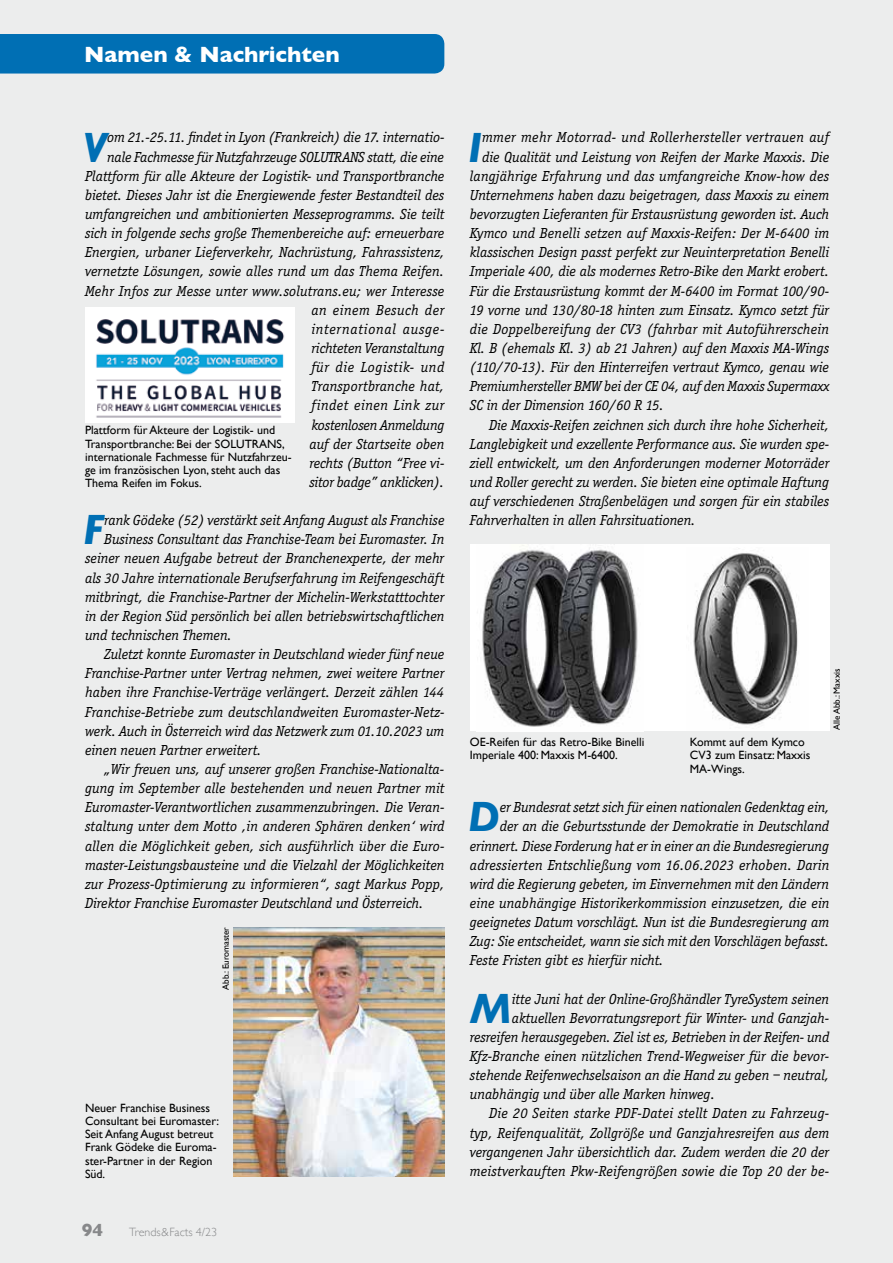
<style>
.page{position:relative;width:893px;height:1263px;background:#fff}
.page>*{position:absolute;margin:0;border:0;box-sizing:border-box;transform-origin:0 0}
.t1{font:italic 700 43.2px "Gill Sans";color:#006fb4;scale:.95 1}
.t2{font:700 22.5px "Gill Sans";color:#fff}
.t3{font:700 18px "Gill Sans";color:#87888a}
.t4{font:italic 15px/19.2px "Officina Serif";color:#000;text-align:right}
.t5{font:italic 15px "Officina Serif";letter-spacing:.02em;color:#000}
.t6{font:italic 15px "Officina Serif";letter-spacing:.025em;color:#000}
.t7{font:12px/13.2px "Gill Sans";color:#000}
.t8{font:300 12px "Gill Sans";color:#87888a}
.t9{font:9px "Gill Sans";color:#000}
</style>
<div class="page">
<div style="left:0;top:0;width:892px;height:1263px;background:#eceded"></div>
<div style="left:0;top:34px;width:444px;height:40px;background:#006fb4"></div>
<img style="left:85px;top:308px;width:209px;height:114px">
<img style="left:234px;top:927px;width:210px;height:249px">
<div style="left:470px;top:545px;width:359px;height:186px;background:#fff"></div>
<img style="left:482px;top:545px;width:156px;height:182px">
<img style="left:693px;top:548px;width:105px;height:177px">
<h2 class="t2" style="left:84px;top:37px;width:257px">Namen &amp; Nachrichten</h2>
<p class="t4" style="left:85px;top:128px;width:361px">om 21.-25.11. findet in Lyon (Frankreich) die 17. internatio&shy;nale Fachmesse für Nutzfahrzeuge SOLUTRANS statt, die eine Plattform für alle Akteure der Logistik- und Transportbranche bietet. Dieses Jahr ist die Energiewende fester Bestandteil des umfangreichen und ambitionierten Messeprogramms. Sie teilt sich in folgende sechs große Themenbereiche auf: erneuerbare Energien, urbaner Lieferverkehr, Nachrüstung, Fahrassistenz, vernetzte Lösungen, sowie alles rund um das Thema Reifen.<br>Mehr Infos zur Messe unter www.solutrans.eu; wer Interesse an einem Besuch der<br>international ausge-<br>richteten Veranstaltung<br>für die Logistik- und<br>Transportbranche hat,<br>findet einen Link zur<br>kostenlosen Anmeldung<br>auf der Startseite oben<br>rechts (Button “Free vi-<br>sitor badge” anklicken).</p>
<h1 class="t1" style="left:83px;top:504px;width:24px">F</h1>
<p class="t4" style="left:104px;top:511px;width:342px">rank Gödeke (52) verstärkt seit Anfang August als Franchise</p>
<h1 class="t1" style="left:82px;top:122px;width:28px">V</h1>
<p class="t7" style="left:85px;top:424px;width:208px">Plattform für Akteure der Logistik- und Transportbranche: Bei der SOLUTRANS, internationale Fachmesse für Nutzfahrzeu&shy;ge im französischen Lyon, steht auch das Thema Reifen im Fokus.</p>
<p class="t4" style="left:104px;top:530px;width:342px">Business Consultant das Franchise-Team bei Euromaster. In</p>
<p class="t4" style="left:85px;top:549px;width:361px">seiner neuen Aufgabe betreut der Branchenexperte, der mehr</p>
<p class="t4" style="left:85px;top:568px;width:361px">als 30 Jahre internationale Berufserfahrung im Reifengeschäft</p>
<p class="t4" style="left:85px;top:587px;width:361px">mitbringt, die Franchise-Partner der Michelin-Werkstatttochter</p>
<p class="t4" style="left:85px;top:607px;width:361px">in der Region Süd persönlich bei allen betriebswirtschaftlichen</p>
<p class="t4" style="left:85px;top:626px;width:148px">und technischen Themen.</p>
<p class="t4" style="left:104px;top:645px;width:342px">Zuletzt konnte Euromaster in Deutschland wieder fünf neue</p>
<p class="t4" style="left:85px;top:664px;width:361px">Franchise-Partner unter Vertrag nehmen, zwei weitere Partner</p>
<p class="t4" style="left:85px;top:683px;width:361px">haben ihre Franchise-Verträge verlängert. Derzeit zählen 144</p>
<p class="t4" style="left:85px;top:702px;width:361px">Franchise-Betriebe zum deutschlandweiten Euromaster-Netz-</p>
<p class="t4" style="left:85px;top:721px;width:361px">werk. Auch in Österreich wird das Netzwerk zum 01.10.2023 um</p>
<p class="t4" style="left:85px;top:741px;width:178px">einen neuen Partner erweitert.</p>
<p class="t4" style="left:104px;top:760px;width:341px">„Wir freuen uns, auf unserer großen Franchise-Nationalta-</p>
<p class="t4" style="left:85px;top:779px;width:361px">gung im September alle bestehenden und neuen Partner mit</p>
<p class="t4" style="left:85px;top:798px;width:361px">Euromaster-Verantwortlichen zusammenzubringen. Die Veran-</p>
<p class="t4" style="left:85px;top:817px;width:361px">staltung unter dem Motto ‚in anderen Sphären denken‘ wird</p>
<p class="t4" style="left:85px;top:836px;width:361px">allen die Möglichkeit geben, sich ausführlich über die Euro-</p>
<p class="t4" style="left:85px;top:855px;width:361px">master-Leistungsbausteine und die Vielzahl der Möglichkeiten</p>
<p class="t4" style="left:85px;top:875px;width:361px">zur Prozess-Optimierung zu informieren“, sagt Markus Popp,</p>
<p class="t4" style="left:85px;top:894px;width:340px">Direktor Franchise Euromaster Deutschland und Österreich.</p>
<p class="t9" style="left:220px;top:990px;width:64px;rotate:-90deg">Abb.: Euromaster</p>
<p class="t7" style="left:85px;top:1101px;width:136px">Neuer Franchise Business<br>Consultant bei Euromaster:<br>Seit Anfang August betreut<br>Frank Gödeke die Euroma&shy;ster-Partner in der Region<br>Süd.</p>
<p class="t3" style="left:82px;top:1216px;width:23px">94</p>
<p class="t8" style="left:129px;top:1223px;width:90px">Trends&amp;Facts 4/23</p>
<h1 class="t1" style="left:468px;top:122px;width:17px">I</h1>
<p class="t6" style="left:482px;top:129px;width:349px">mmer mehr Motorrad- und Rollerhersteller vertrauen auf</p>
<p class="t4" style="left:482px;top:147px;width:349px">die Qualität und Leistung von Reifen der Marke Maxxis. Die</p>
<p class="t4" style="left:470px;top:166px;width:361px">langjährige Erfahrung und das umfangreiche Know-how des</p>
<p class="t4" style="left:470px;top:186px;width:361px">Unternehmens haben dazu beigetragen, dass Maxxis zu einem</p>
<p class="t4" style="left:470px;top:205px;width:361px">bevorzugten Lieferanten für Erstausrüstung geworden ist. Auch</p>
<p class="t4" style="left:470px;top:224px;width:361px">Kymco und Benelli setzen auf Maxxis-Reifen: Der M-6400 im</p>
<p class="t4" style="left:470px;top:243px;width:361px">klassischen Design passt perfekt zur Neuinterpretation Benelli</p>
<p class="t4" style="left:470px;top:262px;width:361px">Imperiale 400, die als modernes Retro-Bike den Markt erobert.</p>
<p class="t4" style="left:470px;top:281px;width:361px">Für die Erstausrüstung kommt der M-6400 im Format 100/90-</p>
<p class="t4" style="left:470px;top:300px;width:361px">19 vorne und 130/80-18 hinten zum Einsatz. Kymco setzt für</p>
<p class="t5" style="left:470px;top:321px;width:361px">die Doppelbereifung der CV3 (fahrbar mit Autoführerschein</p>
<p class="t4" style="left:470px;top:339px;width:361px">Kl. B (ehemals Kl. 3) ab 21 Jahren) auf den Maxxis MA-Wings</p>
<p class="t4" style="left:470px;top:358px;width:361px">(110/70-13). Für den Hinterreifen vertraut Kymco, genau wie</p>
<p class="t4" style="left:470px;top:377px;width:361px">Premiumhersteller BMW bei der CE 04, auf den Maxxis Supermaxx</p>
<p class="t4" style="left:470px;top:396px;width:196px">SC in der Dimension 160/60 R 15.</p>
<p class="t4" style="left:489px;top:415px;width:342px">Die Maxxis-Reifen zeichnen sich durch ihre hohe Sicherheit,</p>
<p class="t4" style="left:470px;top:434px;width:361px">Langlebigkeit und exzellente Performance aus. Sie wurden spe-</p>
<p class="t4" style="left:470px;top:454px;width:361px">ziell entwickelt, um den Anforderungen moderner Motorräder</p>
<p class="t4" style="left:470px;top:473px;width:361px">und Roller gerecht zu werden. Sie bieten eine optimale Haftung</p>
<p class="t4" style="left:470px;top:492px;width:361px">auf verschiedenen Straßenbelägen und sorgen für ein stabiles</p>
<p class="t4" style="left:470px;top:511px;width:227px">Fahrverhalten in allen Fahrsituationen.</p>
<p class="t7" style="left:470px;top:735px;width:176px">OE-Reifen für das Retro-Bike Binelli<br>Imperiale 400: Maxxis M-6400.</p>
<p class="t7" style="left:690px;top:735px;width:122px">Kommt auf dem Kymco<br>CV3 zum Einsatz: Maxxis<br>MA-Wings.</p>
<p class="t9" style="left:831px;top:730px;width:63px;rotate:-90deg">Alle Abb.: Maxxis</p>
<h1 class="t1" style="left:468px;top:791px;width:35px">D</h1>
<p class="t4" style="left:500px;top:798px;width:331px">er Bundesrat setzt sich für einen nationalen Gedenktag ein,</p>
<p class="t4" style="left:500px;top:817px;width:331px">der an die Geburtsstunde der Demokratie in Deutschland</p>
<p class="t4" style="left:470px;top:836px;width:361px">erinnert. Diese Forderung hat er in einer an die Bundesregierung</p>
<p class="t4" style="left:470px;top:855px;width:361px">adressierten Entschließung vom 16.06.2023 erhoben. Darin</p>
<p class="t4" style="left:470px;top:874px;width:361px">wird die Regierung gebeten, im Einvernehmen mit den Ländern</p>
<p class="t4" style="left:470px;top:894px;width:361px">eine unabhängige Historikerkommission einzusetzen, die ein</p>
<p class="t4" style="left:470px;top:913px;width:361px">geeignetes Datum vorschlägt. Nun ist die Bundesregierung am</p>
<p class="t4" style="left:470px;top:932px;width:361px">Zug: Sie entscheidet, wann sie sich mit den Vorschlägen befasst.</p>
<p class="t4" style="left:470px;top:951px;width:195px">Feste Fristen gibt es hierfür nicht.</p>
<h1 class="t1" style="left:469px;top:983px;width:46px">M</h1>
<p class="t4" style="left:512px;top:989px;width:319px">itte Juni hat der Online-Großhändler TyreSystem seinen</p>
<p class="t4" style="left:512px;top:1008px;width:319px">aktuellen Bevorratungsreport für Winter- und Ganzjah-</p>
<p class="t4" style="left:470px;top:1027px;width:361px">resreifen herausgegeben. Ziel ist es, Betrieben in der Reifen- und</p>
<p class="t4" style="left:470px;top:1047px;width:361px">Kfz-Branche einen nützlichen Trend-Wegweiser für die bevor-</p>
<p class="t4" style="left:470px;top:1066px;width:361px">stehende Reifenwechselsaison an die Hand zu geben – neutral,</p>
<p class="t4" style="left:470px;top:1085px;width:247px">unabhängig und über alle Marken hinweg.</p>
<p class="t4" style="left:489px;top:1104px;width:342px">Die 20 Seiten starke PDF-Datei stellt Daten zu Fahrzeug-</p>
<p class="t4" style="left:470px;top:1123px;width:361px">typ, Reifenqualität, Zollgröße und Ganzjahresreifen aus dem</p>
<p class="t4" style="left:470px;top:1142px;width:361px">vergangenen Jahr übersichtlich dar. Zudem werden die 20 der</p>
<p class="t4" style="left:470px;top:1161px;width:361px">meistverkauften Pkw-Reifengrößen sowie die Top 20 der be-</p>
</div>
